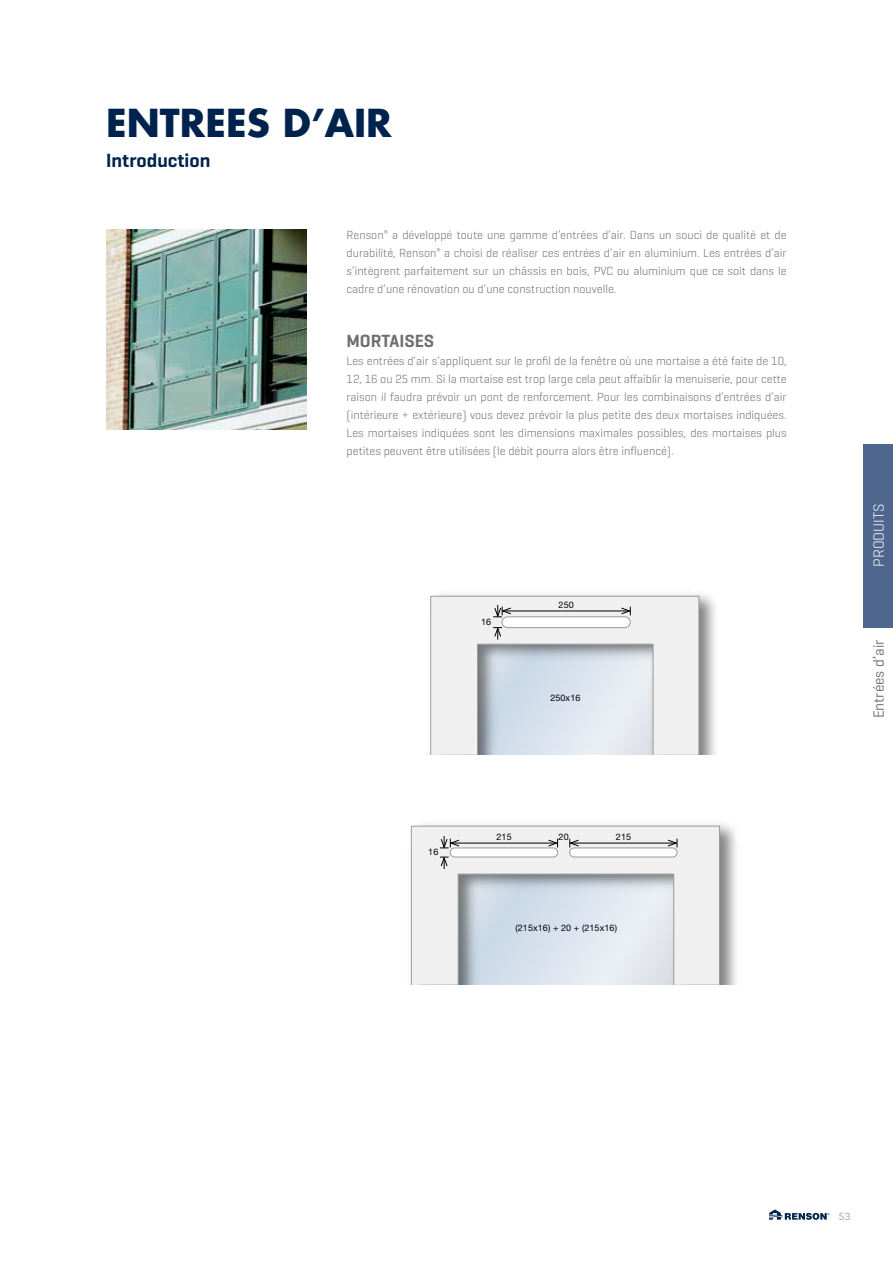
<style>
.page{position:relative;width:893px;height:1263px;background:#fff}
.page>*{position:absolute;margin:0;border:0;box-sizing:border-box;transform-origin:0 0}
.t1{font:700 37.5px "Futura Std";color:#00234d}
.t2{font:600 19.5px "Geogrotesque";color:#00234d}
.t3{font:600 18px "Geogrotesque";color:#6e6e6e}
.t4{font:15px "Geogrotesque";color:#6e6e6e}
.t5{font:300 15px "Geogrotesque";color:#fff}
.t6{font:300 12px/18px "Geogrotesque";color:#6e6e6e;text-align:justify}
.t7{font:10.5px "Geogrotesque";color:#9c9c9d}
.t8{font:9px "Helvetica Neue LT Std";letter-spacing:.01em;color:#000}
</style>
<div class="page">
<img style="left:442px;top:594px;width:274px;height:161px">
<svg style="left:430px;top:595px;width:270px;height:160px"></svg>
<img style="left:423px;top:824px;width:314px;height:161px">
<svg style="left:410px;top:825px;width:310px;height:160px"></svg>
<div style="left:450px;top:848px;width:108px;height:9px;background:#fff;border-radius:5px"></div>
<div style="left:450px;top:848px;width:108px;height:9px;border:1px solid #9c9c9d;border-radius:5px"></div>
<div style="left:570px;top:848px;width:107px;height:9px;background:#fff;border-radius:5px"></div>
<div style="left:569px;top:848px;width:108px;height:9px;border:1px solid #9c9c9d;border-radius:5px"></div>
<hr style="left:451px;top:843px;width:106px;height:1px;background:#000">
<svg style="left:548px;top:839px;width:10px;height:8px"></svg>
<svg style="left:440px;top:836px;width:20px;height:13px"></svg>
<svg style="left:440px;top:857px;width:246px;height:128px"></svg>
<hr style="left:570px;top:843px;width:106px;height:1px;background:#000">
<svg style="left:569px;top:839px;width:10px;height:8px"></svg>
<svg style="left:667px;top:839px;width:11px;height:8px"></svg>
<img style="left:106px;top:230px;width:200px;height:199px">
<div style="left:863px;top:444px;width:30px;height:184px;background:#4f678e"></div>
<svg style="left:769px;top:1209px;width:60px;height:11px"></svg>
<h1 class="t1" style="left:106px;top:98px;width:287px">ENTREES D’AIR</h1>
<h2 class="t2" style="left:106px;top:148px;width:106px">Introduction</h2>
<p class="t6" style="left:347px;top:225px;width:442px">Renson<sup>®</sup> a développé toute une gamme d’entrées d’air. Dans un souci de qualité et de durabilité, Renson<sup>®</sup> a choisi de réaliser ces entrées d’air en aluminium. Les entrées d’air s’intègrent parfaitement sur un châssis en bois, PVC ou aluminium que ce soit dans le cadre d’une rénovation ou d’une construction nouvelle.</p>
<h3 class="t3" style="left:347px;top:329px;width:89px">MORTAISES</h3>
<p class="t6" style="left:347px;top:351px;width:442px">Les entrées d’air s’appliquent sur le profil de la fenêtre où une mortaise a été faite de 10, 12, 16 ou 25 mm. Si la mortaise est trop large cela peut affaiblir la menuiserie, pour cette raison il faudra prévoir un pont de renforcement. Pour les combinaisons d’entrées d’air (intérieure + extérieure) vous devez prévoir la plus petite des deux mortaises indiquées.<br>Les mortaises indiquées sont les dimensions maximales possibles, des mortaises plus petites peuvent être utilisées (le débit pourra alors être influencé).</p>
<p class="t8" style="left:481px;top:616px;width:12px">16</p>
<p class="t8" style="left:559px;top:600px;width:17px">250</p>
<p class="t8" style="left:550px;top:693px;width:32px">250x16</p>
<p class="t8" style="left:428px;top:846px;width:12px">16</p>
<p class="t8" style="left:496px;top:832px;width:17px">215</p>
<p class="t8" style="left:559px;top:832px;width:12px">20</p>
<p class="t8" style="left:616px;top:832px;width:17px">215</p>
<p class="t8" style="left:515px;top:923px;width:103px">(215x16) + 20 + (215x16)</p>
<p class="t5" style="left:869px;top:567px;width:65px;rotate:-90deg">PRODUITS</p>
<p class="t4" style="left:869px;top:718px;width:80px;rotate:-90deg">Entrées d’air</p>
<p class="t7" style="left:839px;top:1210px;width:13px">53</p>
</div>
